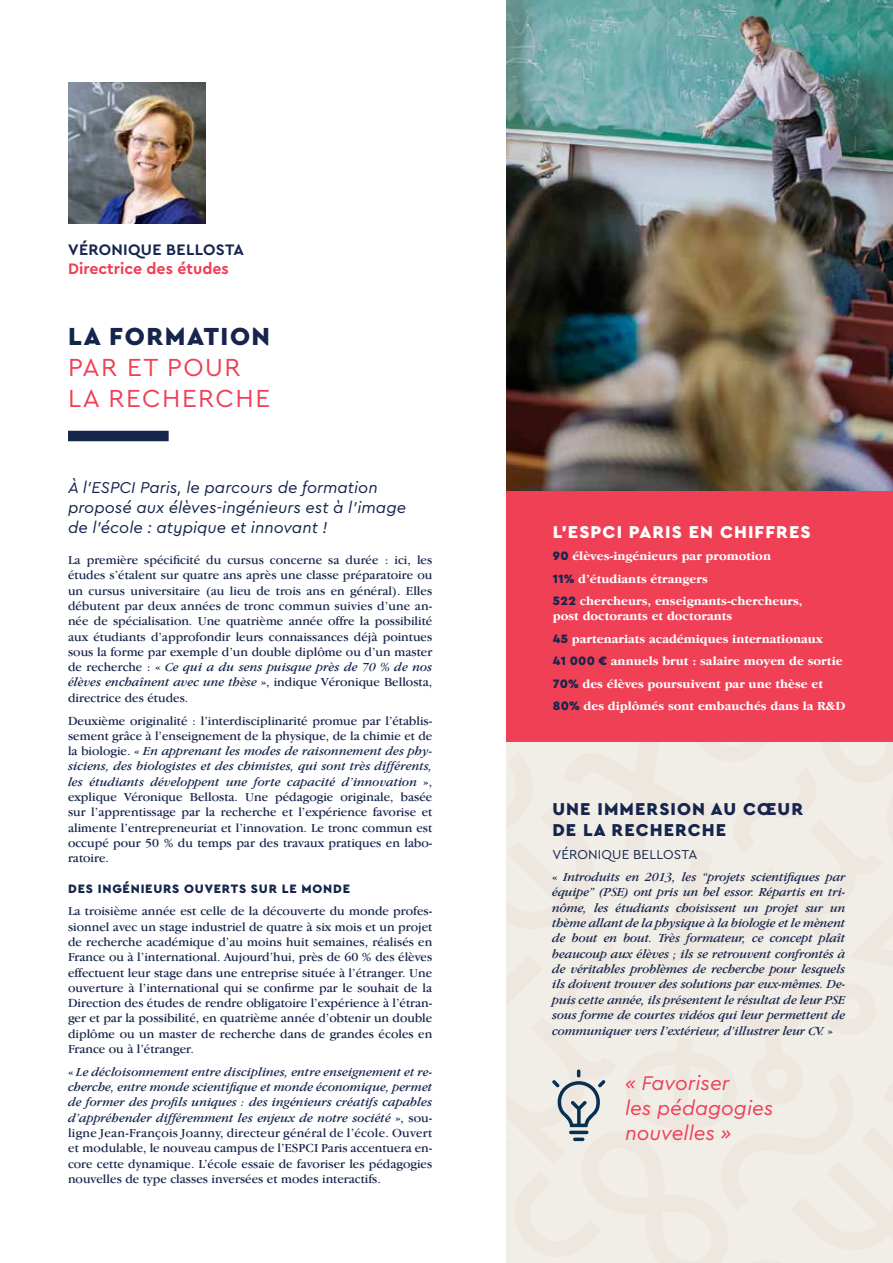
<style>
.page{position:relative;width:893px;height:1263px;background:#fff}
.page>*{position:absolute;margin:0;border:0;box-sizing:border-box;transform-origin:0 0}
.t1{font:25.8px/31px "Cera PRO";letter-spacing:.06em;color:#ef4056}
.t2{font:900 25.8px "Cera PRO";letter-spacing:.06em;color:#16254c}
.t3{font:italic 20.7px/24.9px "Cera PRO";color:#ef4056}
.t4{font:900 18px/21.6px "Cera PRO";letter-spacing:.06em;color:#16254c}
.t5{font:900 18px "Cera PRO";letter-spacing:.06em;color:#fff}
.t6{font:italic 16.5px/19.8px "Cera PRO";color:#16254c}
.t7{font:700 15.9px "Cera PRO";color:#ef4056}
.t8{font:700 15.9px "Cera PRO";letter-spacing:.02em;color:#16254c}
.t9{font:13.5px "Cera PRO";letter-spacing:.01em;color:#16254c}
.t10{font:12.75px/15.3px "Garamond IT Cby BT";color:#16254c;text-align:justify}
.t11{font:italic 12.75px/15.5px "Garamond IT Cby BT";letter-spacing:-.01em;color:#16254c;text-align:justify}
.t12{font:700 12.75px/22.5px "Garamond IT Cby BT";color:#fff}
.t13{font:900 12.75px "Cera PRO";letter-spacing:.06em;color:#16254c}
.s1{font-style:italic}
.s2{font-family:"Cera PRO";font-weight:900;color:#16254c}
.s3{font-style:normal}
</style>
<div class="page">
<div style="left:506px;top:347px;width:387px;height:916px;background:#f1ede7"></div>
<img style="left:506px;top:0;width:387px;height:491px">
<div style="left:506px;top:491px;width:387px;height:250px;background:#ef4056"></div>
<div style="left:68px;top:431px;width:101px;height:10px;background:#16254c"></div>
<img style="left:68px;top:83px;width:137px;height:141px">
<hr style="left:569px;top:1131px;width:19px;height:3px;background:#083050;border-radius:2px">
<svg style="left:573px;top:1137px;width:11px;height:4px"></svg>
<svg style="left:552px;top:1069px;width:53px;height:58px"></svg>
<p class="t8" style="left:68px;top:239px;width:177px">Véronique Bellosta</p>
<p class="t7" style="left:68px;top:258px;width:162px">Directrice des études</p>
<h1 class="t2" style="left:68px;top:319px;width:203px">LA FORMATION</h1>
<h1 class="t1" style="left:68px;top:351px;width:203px">PAR ET POUR<br>LA RECHERCHE</h1>
<p class="t6" style="left:68px;top:477px;width:340px">À l’ESPCI Paris, le parcours de formation proposé aux élèves-ingénieurs est à l’image de l’école : atypique et innovant !</p>
<p class="t10" style="left:68px;top:552px;width:366px">La première spécificité du cursus concerne sa durée : ici, les études s’étalent sur quatre ans après une classe préparatoire ou un cursus universitaire (au lieu de trois ans en général). Elles débutent par deux années de tronc commun suivies d’une an&shy;née de spécialisation. Une quatrième année offre la possibilité aux étudiants d’approfondir leurs connaissances déjà pointues sous la forme par exemple d’un double diplôme ou d’un master de recherche : « <span class="s1">Ce qui a du sens puisque près de 70 % de nos élèves enchaînent avec une thèse</span> », indique Véronique Bellosta, directrice des études.</p>
<p class="t10" style="left:68px;top:712px;width:366px">Deuxième originalité : l’interdisciplinarité promue par l’établis&shy;sement grâce à l’enseignement de la physique, de la chimie et de la biologie. « <span class="s1">En apprenant les modes de raisonnement des phy&shy;siciens, des biologistes et des chimistes, qui sont très différents, les étudiants développent une forte capacité d’innovation</span> », explique Véronique Bellosta. Une pédagogie originale, basée sur l’apprentissage par la recherche et l’expérience favorise et alimente l’entrepreneuriat et l’innovation. Le tronc commun est occupé pour 50 % du temps par des travaux pratiques en labo&shy;ratoire.</p>
<p class="t13" style="left:68px;top:880px;width:283px">DES INGÉNIEURS OUVERTS SUR LE MONDE</p>
<p class="t10" style="left:68px;top:903px;width:366px">La troisième année est celle de la découverte du monde profes&shy;sionnel avec un stage industriel de quatre à six mois et un projet de recherche académique d’au moins huit semaines, réalisés en France ou à l’international. Aujourd’hui, près de 60 % des élèves effectuent leur stage dans une entreprise située à l’étranger. Une ouverture à l’international qui se confirme par le souhait de la Direction des études de rendre obligatoire l’expérience à l’étran&shy;ger et par la possibilité, en quatrième année d’obtenir un double diplôme ou un master de recherche dans de grandes écoles en France ou à l’étranger.</p>
<p class="t10" style="left:68px;top:1064px;width:366px">« <span class="s1">Le décloisonnement entre disciplines, entre enseignement et re&shy;cherche, entre monde scientifique et monde économique, permet de former des profils uniques : des ingénieurs créatifs capables d’appréhender différemment les enjeux de notre société</span> », sou&shy;ligne Jean-François Joanny, directeur général de l’école. Ouvert et modulable, le nouveau campus de l’ESPCI Paris accentuera en&shy;core cette dynamique. L’école essaie de favoriser les pédagogies nouvelles de type classes inversées et modes interactifs.</p>
<h3 class="t5" style="left:553px;top:519px;width:27px">L’ESPCI</h3>
<h3 class="t5" style="left:629px;top:519px;width:183px">PARIS EN CHIFFRES</h3>
<p class="t12" style="left:553px;top:545px;width:251px"><span class="s2">90</span> élèves-ingénieurs par promotion<br><span class="s2">11%</span> d’étudiants étrangers<br><span class="s2">522</span> chercheurs, enseignants-chercheurs,</p>
<p class="t12" style="left:553px;top:605px;width:294px">post doctorants et doctorants<br><span class="s2">45</span> partenariats académiques internationaux<br><span class="s2">41 000 €</span> annuels brut : salaire moyen de sortie <span class="s2">70%</span> des élèves poursuivent par une thèse et <span class="s2">80%</span> des diplômés sont embauchés dans la R&amp;D</p>
<h3 class="t4" style="left:552px;top:797px;width:252px">UNE IMMERSION AU CŒUR<br>DE LA RECHERCHE</h3>
<p class="t9" style="left:552px;top:845px;width:146px">VÉRONIQUE BELLOSTA</p>
<p class="t11" style="left:552px;top:869px;width:295px"><span class="s3">«</span> Introduits en 2013, les “projets scientifiques par équipe” (PSE) ont pris un bel essor. Répartis en tri&shy;nôme, les étudiants choisissent un projet sur un thème allant de la physique à la biologie et le mènent de bout en bout. Très formateur, ce concept plaît beaucoup aux élèves ; ils se retrouvent confrontés à de véritables problèmes de recherche pour lesquels ils doivent trouver des solutions par eux-mêmes. De&shy;puis cette année, ils présentent le résultat de leur PSE sous forme de courtes vidéos qui leur permettent de communiquer vers l’extérieur, d’illustrer leur CV. <span class="s3">»</span></p>
<h2 class="t3" style="left:625px;top:1069px;width:150px">« Favoriser<br>les pédagogies nouvelles »</h2>
</div>
